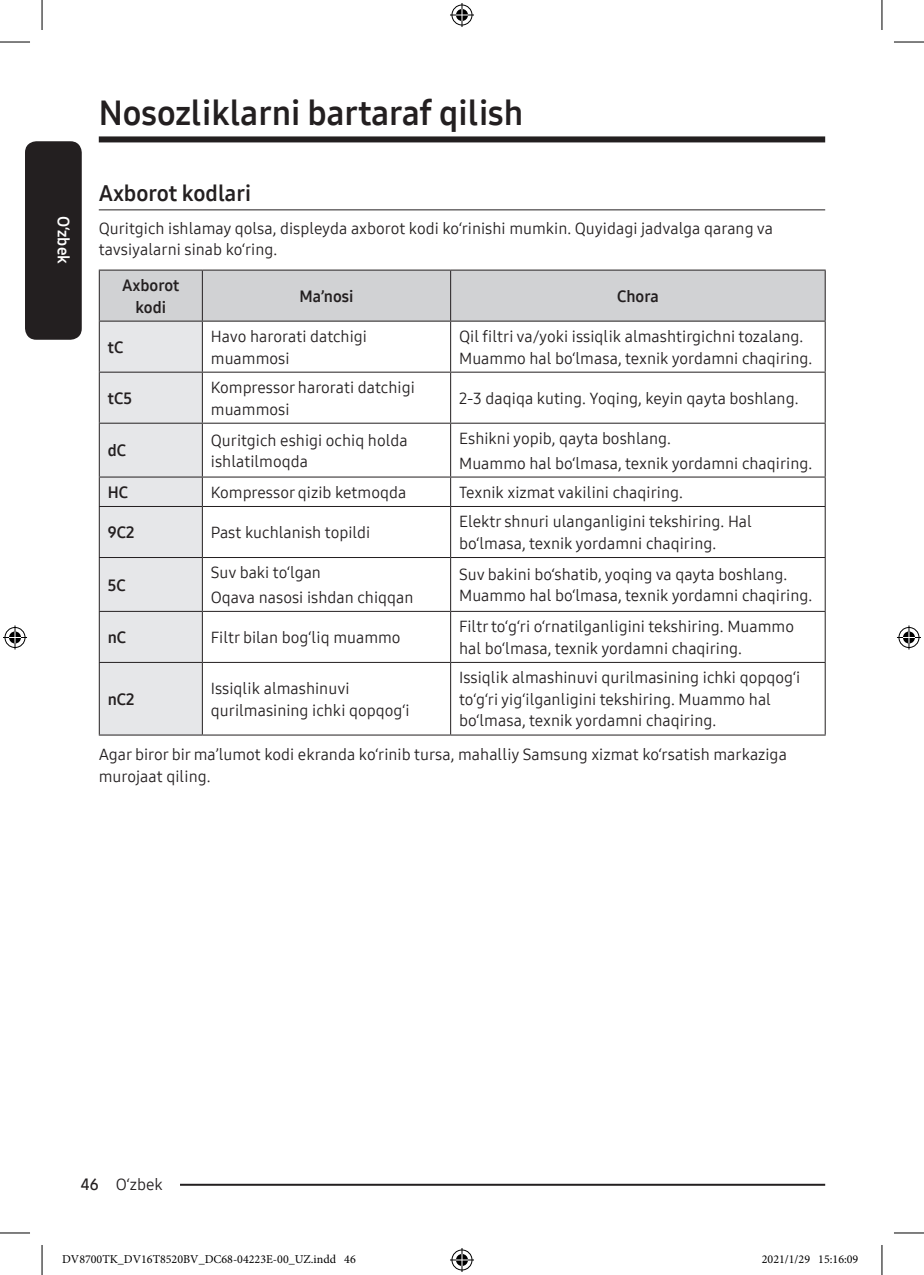
<style>
.page{position:relative;width:924px;height:1275px;background:#fff}
.page>*{position:absolute;margin:0;border:0;box-sizing:border-box;transform-origin:0 0}
.t1{font:34px "Samsung One 700";color:#231f20}
.t2{font:22px "Samsung One 700";color:#231f20}
.t3{font:16px/21.6px "Samsung One 400";color:#231f20}
.t4{font:16px/21.6px "Samsung One 700";color:#231f20;text-align:center}
.t5{font:16px "Samsung One 700";color:#fff}
.t6{font:12px "Minion Pro";color:#000}
.s1{font-family:"Samsung One 600"}
</style>
<div class="page">
<div style="left:25px;top:141px;width:57px;height:199px;background:#231f20;border-radius:11px"></div>
<div style="left:99px;top:136px;width:725px;height:6px;background:#231f20"></div>
<hr style="left:133px;top:1183px;width:691px;height:2px;background:#231f20">
<div style="left:99px;top:1172px;width:81px;height:20px;background:#fff"></div>
<hr style="left:99px;top:209px;width:725px;height:1px;background:#231f20">
<svg style="left:99px;top:270px;width:726px;height:464px"></svg>
<hr style="left:99px;top:506px;width:103px;height:1px;background:#231f20">
<hr style="left:99px;top:507px;width:1px;height:50px;background:#231f20">
<hr style="left:202px;top:506px;width:248px;height:1px;background:#231f20">
<hr style="left:202px;top:507px;width:1px;height:50px;background:#231f20">
<hr style="left:450px;top:506px;width:375px;height:1px;background:#231f20">
<hr style="left:450px;top:507px;width:1px;height:50px;background:#231f20">
<hr style="left:824px;top:507px;width:1px;height:50px;background:#231f20">
<hr style="left:99px;top:557px;width:103px;height:1px;background:#231f20">
<hr style="left:99px;top:558px;width:1px;height:53px;background:#231f20">
<hr style="left:202px;top:557px;width:248px;height:1px;background:#231f20">
<hr style="left:202px;top:558px;width:1px;height:53px;background:#231f20">
<hr style="left:450px;top:557px;width:375px;height:1px;background:#231f20">
<hr style="left:450px;top:558px;width:1px;height:53px;background:#231f20">
<hr style="left:824px;top:558px;width:1px;height:53px;background:#231f20">
<hr style="left:99px;top:611px;width:103px;height:1px;background:#231f20">
<hr style="left:99px;top:612px;width:1px;height:50px;background:#231f20">
<hr style="left:202px;top:611px;width:248px;height:1px;background:#231f20">
<hr style="left:202px;top:612px;width:1px;height:50px;background:#231f20">
<hr style="left:450px;top:611px;width:375px;height:1px;background:#231f20">
<hr style="left:450px;top:612px;width:1px;height:50px;background:#231f20">
<hr style="left:824px;top:612px;width:1px;height:50px;background:#231f20">
<hr style="left:99px;top:662px;width:103px;height:1px;background:#231f20">
<hr style="left:99px;top:663px;width:1px;height:71px;background:#231f20">
<hr style="left:202px;top:662px;width:248px;height:1px;background:#231f20">
<hr style="left:202px;top:663px;width:1px;height:71px;background:#231f20">
<hr style="left:450px;top:662px;width:375px;height:1px;background:#231f20">
<hr style="left:450px;top:663px;width:1px;height:71px;background:#231f20">
<hr style="left:824px;top:663px;width:1px;height:71px;background:#231f20">
<hr style="left:99px;top:734px;width:103px;height:1px;background:#231f20">
<hr style="left:202px;top:734px;width:248px;height:1px;background:#231f20">
<hr style="left:450px;top:734px;width:375px;height:1px;background:#231f20">
<hr style="left:0;top:42px;width:30px;height:1px;background:#000">
<hr style="left:893px;top:42px;width:30px;height:1px;background:#000">
<hr style="left:0;top:1232px;width:30px;height:1px;background:#000">
<hr style="left:893px;top:1232px;width:30px;height:1px;background:#000">
<hr style="left:42px;top:0;width:1px;height:30px;background:#000">
<hr style="left:42px;top:1245px;width:1px;height:30px;background:#000">
<hr style="left:881px;top:0;width:1px;height:30px;background:#000">
<hr style="left:881px;top:1245px;width:1px;height:30px;background:#000">
<svg style="left:450px;top:3px;width:24px;height:24px"></svg>
<svg style="left:450px;top:1248px;width:24px;height:24px"></svg>
<svg style="left:3px;top:625px;width:24px;height:24px"></svg>
<svg style="left:897px;top:625px;width:23px;height:24px"></svg>
<p class="t5" style="left:74px;top:215px;width:50px;rotate:90deg">O‘zbek</p>
<p class="t1" style="left:99px;top:90px;width:426px">Nosozliklarni bartaraf qilish</p>
<p class="t2" style="left:99px;top:178px;width:154px">Axborot kodlari</p>
<p class="t3" style="left:99px;top:217px;width:675px">Quritgich ishlamay qolsa, displeyda axborot kodi ko‘rinishi mumkin. Quyidagi jadvalga qarang va tavsiyalarni sinab ko‘ring.</p>
<p class="t4" style="left:122px;top:274px;width:59px">Axborot kodi</p>
<p class="t4" style="left:299px;top:285px;width:56px">Ma’nosi</p>
<p class="t4" style="left:616px;top:285px;width:43px">Chora</p>
<p class="t4" style="left:108px;top:336px;width:17px">tC</p>
<p class="t3" style="left:211px;top:325px;width:157px">Havo harorati datchigi muammosi</p>
<p class="t3" style="left:459px;top:325px;width:354px">Qil filtri va/yoki issiqlik almashtirgichni tozalang.<br>Muammo hal bo‘lmasa, texnik yordamni chaqiring.</p>
<p class="t4" style="left:108px;top:387px;width:26px">tC5</p>
<p class="t3" style="left:211px;top:376px;width:205px">Kompressor harorati datchigi muammosi</p>
<p class="t3" style="left:459px;top:387px;width:341px">2-3 daqiqa kuting. Yoqing, keyin qayta boshlang.</p>
<p class="t4" style="left:108px;top:440px;width:20px">dC</p>
<p class="t3" style="left:211px;top:429px;width:198px">Quritgich eshigi ochiq holda ishlatilmoqda</p>
<p class="t3" style="left:459px;top:426px;width:354px;line-height:24.4px">Eshikni yopib, qayta boshlang.<br>Muammo hal bo‘lmasa, texnik yordamni chaqiring.</p>
<p class="t4" style="left:108px;top:481px;width:22px">HC</p>
<p class="t3" style="left:211px;top:481px;width:197px">Kompressor qizib ketmoqda</p>
<p class="t3" style="left:459px;top:481px;width:225px">Texnik xizmat vakilini chaqiring.</p>
<p class="t4" style="left:108px;top:521px;width:28px">9C2</p>
<p class="t3" style="left:211px;top:521px;width:161px">Past kuchlanish topildi</p>
<p class="t3" style="left:459px;top:511px;width:294px">Elektr shnuri ulanganligini tekshiring. Hal bo‘lmasa, texnik yordamni chaqiring.</p>
<p class="t4" style="left:108px;top:574px;width:20px">5C</p>
<p class="t3" style="left:211px;top:560px;width:204px;line-height:24.4px">Suv baki to‘lgan<br>Oqava nasosi ishdan chiqqan</p>
<p class="t3" style="left:459px;top:563px;width:354px">Suv bakini bo‘shatib, yoqing va qayta boshlang.<br>Muammo hal bo‘lmasa, texnik yordamni chaqiring.</p>
<p class="t4" style="left:108px;top:626px;width:20px">nC</p>
<p class="t3" style="left:211px;top:626px;width:191px">Filtr bilan bog‘liq muammo</p>
<p class="t3" style="left:459px;top:615px;width:336px">Filtr to‘g‘ri o‘rnatilganligini tekshiring. Muammo hal bo‘lmasa, texnik yordamni chaqiring.</p>
<p class="t4" style="left:108px;top:688px;width:28px">nC2</p>
<p class="t3" style="left:211px;top:677px;width:200px">Issiqlik almashinuvi qurilmasining ichki qopqog‘i</p>
<p class="t3" style="left:459px;top:666px;width:342px">Issiqlik almashinuvi qurilmasining ichki qopqog‘i to‘g‘ri yig‘ilganligini tekshiring. Muammo hal bo‘lmasa, texnik yordamni chaqiring.</p>
<p class="t3" style="left:99px;top:743px;width:689px">Agar biror bir ma’lumot kodi ekranda ko‘rinib tursa, mahalliy Samsung xizmat ko‘rsatish markaziga murojaat qiling.</p>
<p class="t3" style="left:81px;top:1173px;width:84px"><span class="s1">46</span> O‘zbek</p>
<p class="t6" style="left:62px;top:1251px;width:295px">DV8700TK_DV16T8520BV_DC68-04223E-00_UZ.indd 46</p>
<p class="t6" style="left:761px;top:1251px;width:98px">2021/1/29 15:16:09</p>
</div>
